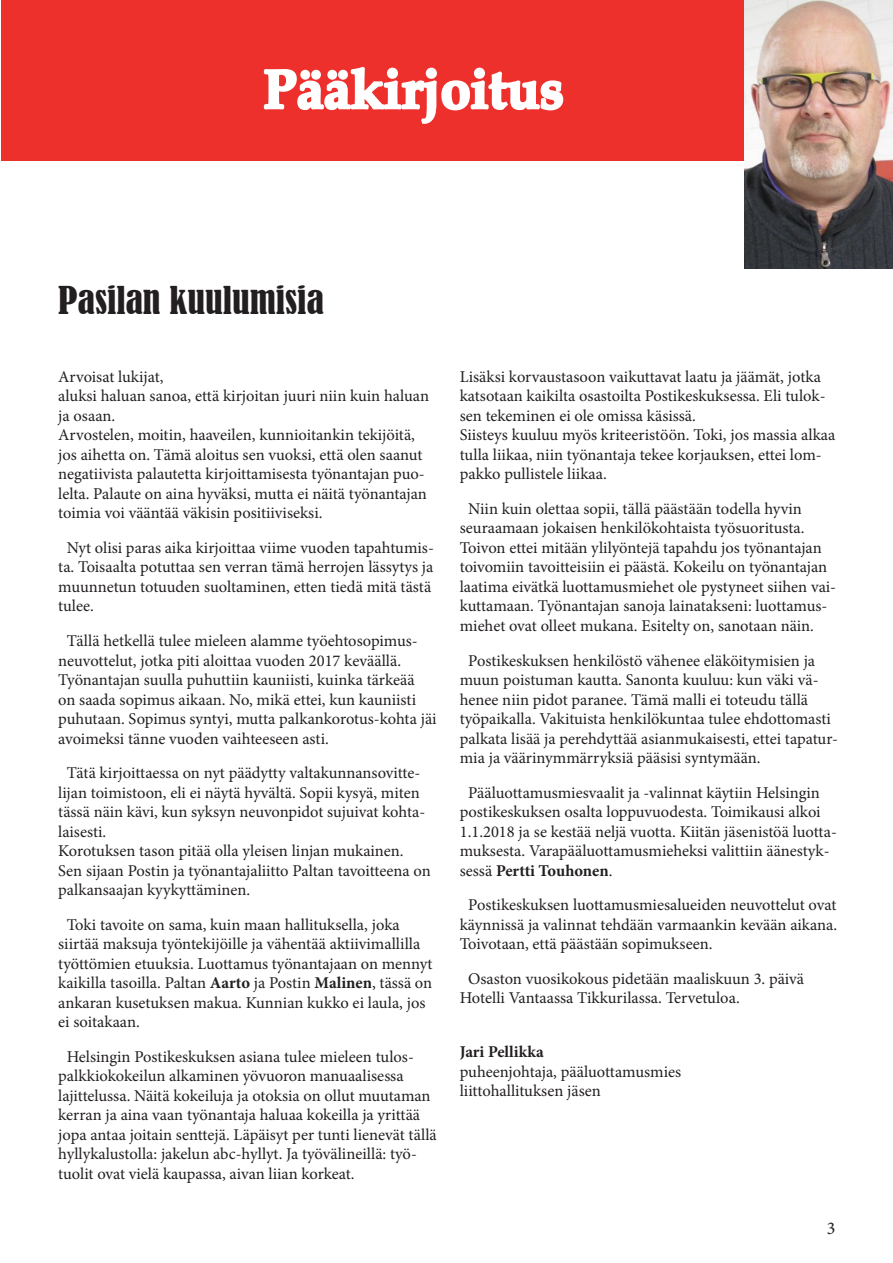
<style>
.page{position:relative;width:893px;height:1263px;background:#fff}
.page>*{position:absolute;margin:0;border:0;box-sizing:border-box;transform-origin:0 0}
.t1{font:700 54px "Palatino Linotype";color:#fff}
.t2{font:condensed 36px "Bernard";color:#231f20}
.t3{font:18px "Minion Pro";color:#231f20}
.t4{font:16.5px/19.5px "Minion Pro";color:#231f20}
.t5{font:700 16.5px "Minion Pro";color:#231f20}
.s1{font-weight:700}
</style>
<div class="page">
<div style="left:2px;top:0;width:891px;height:160px;background:#ee302d"></div>
<svg style="left:54px;top:67px;width:690px;height:94px"></svg>
<img style="left:744px;top:0;width:149px;height:269px">
<h1 class="t1" style="left:264px;top:51px;width:301px">Pääkirjoitus</h1>
<h2 class="t2" style="left:58px;top:279px;width:267px">Pasilan kuulumisia</h2>
<p class="t4" style="left:58px;top:367px;width:372px">Arvoisat lukijat,<br>aluksi haluan sanoa, että kirjoitan juuri niin kuin haluan ja osaan.<br>Arvostelen, moitin, haaveilen, kunnioitankin tekijöitä, jos aihetta on. Tämä aloitus sen vuoksi, että olen saanut negatiivista palautetta kirjoittamisesta työnantajan puo&shy;lelta. Palaute on aina hyväksi, mutta ei näitä työnantajan toimia voi vääntää väkisin positiiviseksi.</p>
<p class="t4" style="left:58px;top:538px;width:377px;text-indent:9px">Nyt olisi paras aika kirjoittaa viime vuoden tapahtumis&shy;ta. Toisaalta potuttaa sen verran tämä herrojen lässytys ja muunnetun totuuden suoltaminen, etten tiedä mitä tästä tulee.</p>
<p class="t4" style="left:58px;top:631px;width:380px;text-indent:9px">Tällä hetkellä tulee mieleen alamme työehtosopimus&shy;neuvottelut, jotka piti aloittaa vuoden 2017 keväällä.<br>Työnantajan suulla puhuttiin kauniisti, kuinka tärkeää<br>on saada sopimus aikaan. No, mikä ettei, kun kauniisti puhutaan. Sopimus syntyi, mutta palkankorotus-kohta jäi avoimeksi tänne vuoden vaihteeseen asti.</p>
<p class="t4" style="left:58px;top:763px;width:374px;text-indent:9px">Tätä kirjoittaessa on nyt päädytty valtakunnansovitte&shy;lijan toimistoon, eli ei näytä hyvältä. Sopii kysyä, miten tässä näin kävi, kun syksyn neuvonpidot sujuivat kohta&shy;laisesti.<br>Korotuksen tason pitää olla yleisen linjan mukainen.<br>Sen sijaan Postin ja työnantajaliitto Paltan tavoitteena on palkansaajan kyykyttäminen.</p>
<p class="t4" style="left:58px;top:914px;width:376px;text-indent:9px">Toki tavoite on sama, kuin maan hallituksella, joka siirtää maksuja työntekijöille ja vähentää aktiivimallilla työttömien etuuksia. Luottamus työnantajaan on mennyt kaikilla tasoilla. Paltan <span class="s1">Aarto</span> ja Postin <span class="s1">Malinen</span>, tässä on ankaran kusetuksen makua. Kunnian kukko ei laula, jos ei soitakaan.</p>
<p class="t4" style="left:58px;top:1046px;width:380px;text-indent:9px">Helsingin Postikeskuksen asiana tulee mieleen tulos&shy;palkkiokokeilun alkaminen yövuoron manuaalisessa lajittelussa. Näitä kokeiluja ja otoksia on ollut muutaman kerran ja aina vaan työnantaja haluaa kokeilla ja yrittää jopa antaa joitain senttejä. Läpäisyt per tunti lienevät tällä hyllykalustolla: jakelun abc-hyllyt. Ja työvälineillä: työ&shy;tuolit ovat vielä kaupassa, aivan liian korkeat.</p>
<p class="t4" style="left:460px;top:367px;width:377px">Lisäksi korvaustasoon vaikuttavat laatu ja jäämät, jotka katsotaan kaikilta osastoilta Postikeskuksessa. Eli tulok&shy;sen tekeminen ei ole omissa käsissä.<br>Siisteys kuuluu myös kriteeristöön. Toki, jos massia alkaa tulla liikaa, niin työnantaja tekee korjauksen, ettei lom&shy;pakko pullistele liikaa.</p>
<p class="t4" style="left:460px;top:499px;width:378px;text-indent:9px">Niin kuin olettaa sopii, tällä päästään todella hyvin seuraamaan jokaisen henkilökohtaista työsuoritusta.<br>Toivon ettei mitään ylilyöntejä tapahdu jos työnantajan toivomiin tavoitteisiin ei päästä. Kokeilu on työnantajan laatima eivätkä luottamusmiehet ole pystyneet siihen vai&shy;kuttamaan. Työnantajan sanoja lainatakseni: luottamus&shy;miehet ovat olleet mukana. Esitelty on, sanotaan näin.</p>
<p class="t4" style="left:460px;top:650px;width:380px;text-indent:9px">Postikeskuksen henkilöstö vähenee eläköitymisien ja muun poistuman kautta. Sanonta kuuluu: kun väki vä&shy;henee niin pidot paranee. Tämä malli ei toteudu tällä työpaikalla. Vakituista henkilökuntaa tulee ehdottomasti palkata lisää ja perehdyttää asianmukaisesti, ettei tapatur&shy;mia ja väärinymmärryksiä pääsisi syntymään.</p>
<p class="t4" style="left:460px;top:782px;width:379px;text-indent:9px">Pääluottamusmiesvaalit ja -valinnat käytiin Helsingin postikeskuksen osalta loppuvuodesta. Toimikausi alkoi 1.1.2018 ja se kestää neljä vuotta. Kiitän jäsenistöä luotta&shy;muksesta. Varapääluottamusmieheksi valittiin äänestyk&shy;sessä <span class="s1">Pertti Touhonen</span>.</p>
<p class="t4" style="left:460px;top:895px;width:379px;text-align:justify;text-indent:9px">Postikeskuksen luottamusmiesalueiden neuvottelut ovat käynnissä ja valinnat tehdään varmaankin kevään aikana.<br>Toivotaan, että päästään sopimukseen.</p>
<p class="t4" style="left:460px;top:968px;width:346px;text-indent:9px">Osaston vuosikokous pidetään maaliskuun 3. päivä<br>Hotelli Vantaassa Tikkurilassa. Tervetuloa.</p>
<p class="t5" style="left:460px;top:1040px;width:86px">Jari Pellikka</p>
<p class="t4" style="left:460px;top:1061px;width:223px">puheenjohtaja, pääluottamusmies liittohallituksen jäsen</p>
<p class="t3" style="left:827px;top:1216px;width:10px">3</p>
</div>
